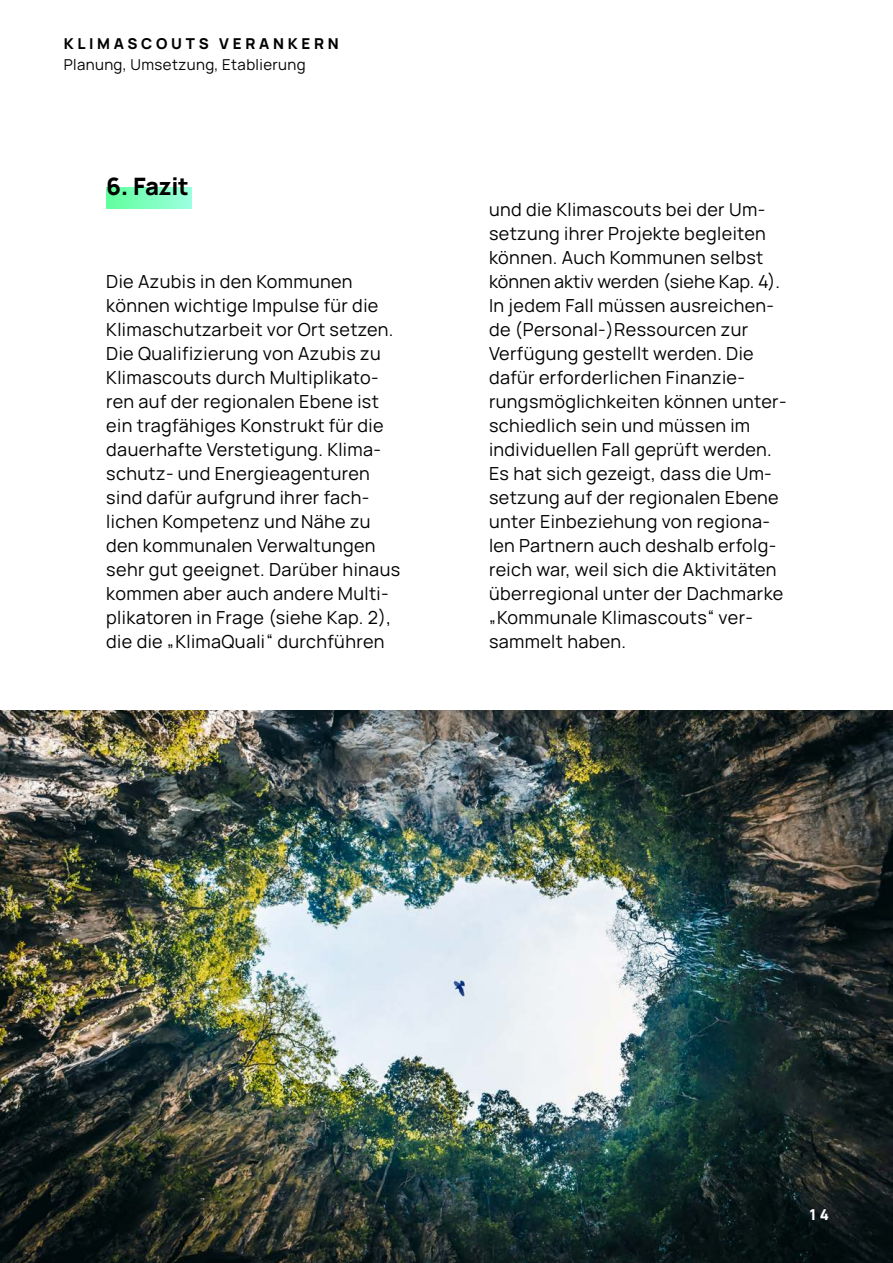
<style>
.page{position:relative;width:893px;height:1263px;background:#fff}
.page>*{position:absolute;margin:0;border:0;box-sizing:border-box;transform-origin:0 0}
.H1_Überschrift{font:800 24px "Manrope";letter-spacing:-.01em;color:#000}
.Fließtext{font:18px/24px "Manrope";letter-spacing:.02em;color:#000}
.t1{font:15px "Manrope";letter-spacing:.025em;color:#000}
.t2{font:800 15px "Manrope";letter-spacing:.25em;color:#000}
.t3{font:800 15px "Manrope";color:#fff}
</style>
<div class="page">
<div style="left:106px;top:188px;width:85px;height:20px;background:linear-gradient(to right,#61ff9c,#9cffde)"></div>
<img style="left:0;top:710px;width:893px;height:553px">
<p class="t2" style="left:64px;top:34px;width:277px">KLIMASCOUTS VERANKERN</p>
<p class="t1" style="left:64px;top:56px;width:243px">Planung, Umsetzung, Etablierung</p>
<h1 class="H1_Überschrift" style="left:106px;top:170px;width:84px">6. Fazit</h1>
<p class="Fließtext" style="left:106px;top:270px;width:295px">Die Azubis in den Kommunen können wichtige Impulse für die<br>Klimaschutzarbeit vor Ort setzen.<br>Die Qualifizierung von Azubis zu<br>Klimascouts durch Multiplikato&shy;ren auf der regionalen Ebene ist ein tragfähiges Konstrukt für die dauerhafte Verstetigung. Klima&shy;schutz- und Energieagenturen sind dafür aufgrund ihrer fach&shy;lichen Kompetenz und Nähe zu den kommunalen Verwaltungen sehr gut geeignet. Darüber hinaus kommen aber auch andere Multi&shy;plikatoren in Frage (siehe Kap. 2), die die „KlimaQuali“ durchführen</p>
<p class="Fließtext" style="left:489px;top:198px;width:299px">und die Klimascouts bei der Um&shy;setzung ihrer Projekte begleiten können. Auch Kommunen selbst können aktiv werden (siehe Kap. 4).<br>In jedem Fall müssen ausreichen&shy;de (Personal-)Ressourcen zur<br>Verfügung gestellt werden. Die dafür erforderlichen Finanzie&shy;rungsmöglichkeiten können unter&shy;schiedlich sein und müssen im individuellen Fall geprüft werden.</p>
<p class="Fließtext" style="left:489px;top:462px;width:296px">Es hat sich gezeigt, dass die Um&shy;setzung auf der regionalen Ebene unter Einbeziehung von regiona&shy;len Partnern auch deshalb erfolg&shy;reich war, weil sich die Aktivitäten überregional unter der Dachmarke „Kommunale Klimascouts“ ver&shy;sammelt haben.</p>
<p class="t3" style="left:809px;top:1205px;width:21px">14</p>
</div>
